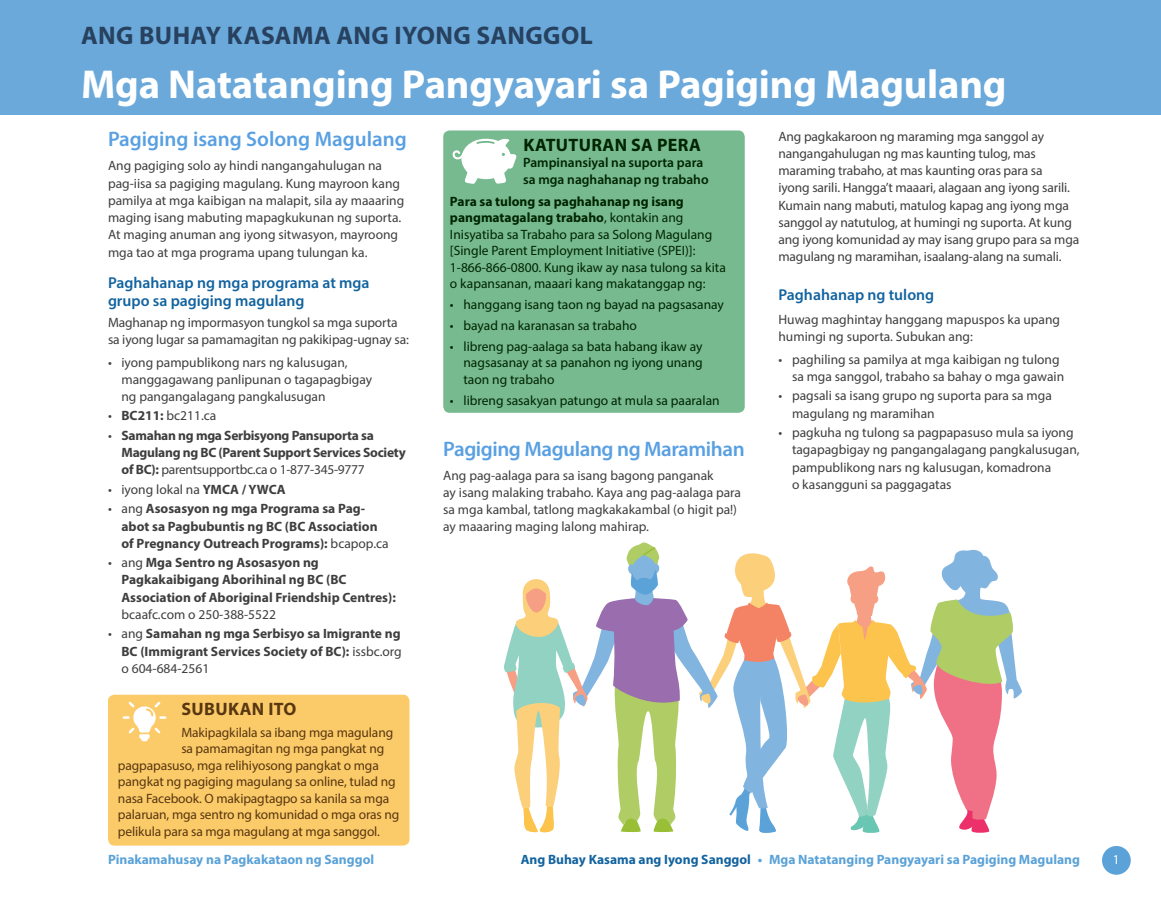
<style>
.page{position:relative;width:1161px;height:905px;background:#fff}
.page>*{position:absolute;margin:0;border:0;box-sizing:border-box;transform-origin:0 0}
.t1{font:700 40.5px "Myriad Pro";letter-spacing:-.005em;color:#fff}
.t2{font:700 25.5px "Myriad Pro";letter-spacing:.015em;color:#27415f}
.t3{font:600 21px "Myriad Pro";letter-spacing:-.015em;color:#59a0e2}
.t4{font:700 18px "Myriad Pro";letter-spacing:.02em;color:#002500}
.t5{font:700 18px "Myriad Pro";letter-spacing:.02em;color:#583711}
.t6{font:600 15.75px/18px "Myriad Pro";color:#12639f}
.t7{font:13.5px/17.2px "Myriad Pro";color:#3e3e3f}
.t8{font:13.5px/16.5px "Myriad Pro";color:#002500}
.t9{font:700 13.5px/17.2px "Myriad Pro";color:#3e3e3f}
.t10{font:13.5px "Myriad Pro";letter-spacing:-.01em;color:#583711}
.t11{font:700 13.5px/17.2px "Myriad Pro";letter-spacing:-.02em;color:#3e3e3f}
.t12{font:700 13.5px "Myriad Pro";color:#5aa2d8}
.t13{font:600 13.5px/16.5px "Myriad Pro";color:#002500}
.t14{font:13.5px "Myriad Pro";color:#fff}
.s1{font-weight:700}
.s2{font-weight:400}
.s3{color:#12639f}
</style>
<div class="page">
<div style="left:0;top:0;width:1161px;height:114px;background:#6ba9db"></div>
<div style="left:1102px;top:846px;width:29px;height:28px;background:#5aa2d8;border-radius:50%"></div>
<div style="left:108px;top:694px;width:301px;height:151px;background:#fccb69;border-radius:6px"></div>
<svg style="left:123px;top:701px;width:43px;height:40px"></svg>
<svg style="left:504px;top:542px;width:517px;height:291px"></svg>
<div style="left:443px;top:130px;width:302px;height:283px;background:#77ba8f;border-radius:6px"></div>
<svg style="left:452px;top:138px;width:64px;height:46px"></svg>
<h2 class="t2" style="left:81px;top:19px;width:513px">ANG BUHAY KASAMA ANG IYONG SANGGOL</h2>
<h1 class="t1" style="left:81px;top:58px;width:927px">Mga Natatanging Pangyayari sa Pagiging Magulang</h1>
<h3 class="t3" style="left:108px;top:126px;width:300px">Pagiging isang Solong Magulang</h3>
<p class="t7" style="left:108px;top:157px;width:298px">Ang pagiging solo ay hindi nangangahulugan na pag-iisa sa pagiging magulang. Kung mayroon kang pamilya at mga kaibigan na malapit, sila ay maaaring maging isang mabuting mapagkukunan ng suporta.<br>At maging anuman ang iyong sitwasyon, mayroong mga tao at mga programa upang tulungan ka.</p>
<p class="t6" style="left:108px;top:273px;width:263px">Paghahanap ng mga programa at mga grupo sa pagiging magulang</p>
<p class="t7" style="left:108px;top:313px;width:302px">Maghanap ng impormasyon tungkol sa mga suporta sa iyong lugar sa pamamagitan ng pakikipag-ugnay sa:</p>
<p class="t7" style="left:122px;top:353px;width:252px;text-indent:-14px">• iyong pampublikong nars ng kalusugan, manggagawang panlipunan o tagapagbigay ng pangangalagang pangkalusugan</p>
<p class="t7" style="left:108px;top:407px;width:110px">• <span class="s1">BC211:</span> bc211.ca</p>
<p class="t11" style="left:122px;top:426px;width:286px;text-indent:-14px"><span class="s2">•</span> Samahan ng mga Serbisyong Pansuporta sa<br>Magulang ng BC (Parent Support Services Society of BC): <span class="s2">parentsupportbc.ca o 1-877-345-9777</span></p>
<p class="t7" style="left:108px;top:480px;width:179px">• iyong lokal na <span class="s1">YMCA / YWCA</span></p>
<p class="t9" style="left:122px;top:499px;width:269px;text-indent:-14px"><span class="s2">• ang</span> Asosasyon ng mga Programa sa Pag&shy;abot sa Pagbubuntis ng BC (BC Association of Pregnancy Outreach Programs): <span class="s2">bcapop.ca</span></p>
<p class="t9" style="left:122px;top:553px;width:276px;text-indent:-14px"><span class="s2">• ang</span> Mga Sentro ng Asosasyon ng<br>Pagkakaibigang Aborihinal ng BC (BC<br>Association of Aboriginal Friendship Centres):</p>
<p class="t7" style="left:122px;top:605px;width:156px">bcaafc.com o 250-388-5522</p>
<p class="t9" style="left:122px;top:624px;width:282px;text-align:justify;text-indent:-14px"><span class="s2">• ang</span> Samahan ng mga Serbisyo sa Imigrante ng BC (Immigrant Services Society of BC): <span class="s2">issbc.org o 604-684-2561</span></p>
<h3 class="t5" style="left:182px;top:697px;width:116px">SUBUKAN ITO</h3>
<p class="t10" style="left:181px;top:724px;width:213px">Makipagkilala sa ibang mga magulang</p>
<p class="t10" style="left:181px;top:740px;width:204px">sa pamamagitan ng mga pangkat ng</p>
<p class="t10" style="left:118px;top:757px;width:262px">pagpapasuso, mga relihiyosong pangkat o mga</p>
<p class="t10" style="left:118px;top:773px;width:279px">pangkat ng pagiging magulang sa online, tulad ng</p>
<p class="t10" style="left:118px;top:790px;width:273px">nasa Facebook. O makipagtagpo sa kanila sa mga</p>
<p class="t10" style="left:118px;top:806px;width:283px">palaruan, mga sentro ng komunidad o mga oras ng</p>
<p class="t10" style="left:118px;top:823px;width:264px">pelikula para sa mga magulang at mga sanggol.</p>
<p class="t7" style="left:778px;top:127px;width:302px">Ang pagkakaroon ng maraming mga sanggol ay nangangahulugan ng mas kaunting tulog, mas maraming trabaho, at mas kaunting oras para sa<br>iyong sarili. Hangga’t maaari, alagaan ang iyong sarili.<br>Kumain nang mabuti, matulog kapag ang iyong mga sanggol ay natutulog, at humingi ng suporta. At kung ang iyong komunidad ay may isang grupo para sa mga magulang ng maramihan, isaalang-alang na sumali.</p>
<p class="t6" style="left:778px;top:285px;width:157px">Paghahanap ng tulong</p>
<p class="t7" style="left:778px;top:310px;width:283px">Huwag maghintay hanggang mapuspos ka upang humingi ng suporta. Subukan ang:</p>
<p class="t7" style="left:792px;top:350px;width:274px;text-indent:-14px">• paghiling sa pamilya at mga kaibigan ng tulong sa mga sanggol, trabaho sa bahay o mga gawain</p>
<p class="t7" style="left:792px;top:387px;width:261px;text-indent:-14px">• pagsali sa isang grupo ng suporta para sa mga magulang ng maramihan</p>
<p class="t7" style="left:792px;top:423px;width:289px;text-indent:-14px">• pagkuha ng tulong sa pagpapasuso mula sa iyong tagapagbigay ng pangangalagang pangkalusugan, pampublikong nars ng kalusugan, komadrona<br>o kasangguni sa paggagatas</p>
<h3 class="t4" style="left:523px;top:133px;width:179px">KATUTURAN SA PERA</h3>
<p class="t13" style="left:523px;top:154px;width:187px">Pampinansiyal na suporta para sa mga naghahanap ng trabaho</p>
<p class="t8" style="left:450px;top:193px;width:277px"><span class="s1">Para sa tulong sa paghahanap ng isang pangmatagalang trabaho</span>, kontakin ang Inisyatiba sa Trabaho para sa Solong Magulang [Single Parent Employment Initiative (SPEI)]:<br>1-866-866-0800. Kung ikaw ay nasa tulong sa kita o kapansanan, maaari kang makatanggap ng:</p>
<p class="t8" style="left:450px;top:296px;width:275px">• hanggang isang taon ng bayad na pagsasanay</p>
<p class="t8" style="left:450px;top:317px;width:189px">• bayad na karanasan sa trabaho</p>
<p class="t8" style="left:463px;top:338px;width:241px;text-align:justify;text-indent:-14px">• libreng pag-aalaga sa bata habang ikaw ay nagsasanay at sa panahon ng iyong unang taon ng trabaho</p>
<p class="t8" style="left:450px;top:391px;width:271px">• libreng sasakyan patungo at mula sa paaralan</p>
<h3 class="t3" style="left:443px;top:435px;width:303px">Pagiging Magulang ng Maramihan</h3>
<p class="t7" style="left:443px;top:466px;width:299px">Ang pag-aalaga para sa isang bagong panganak<br>ay isang malaking trabaho. Kaya ang pag-aalaga para sa mga kambal, tatlong magkakakambal (o higit pa!) ay maaaring maging lalong mahirap.</p>
<p class="t12" style="left:108px;top:851px;width:268px">Pinakamahusay na Pagkakataon ng Sanggol</p>
<p class="t12" style="left:521px;top:851px;width:561px"><span class="s3">Ang Buhay Kasama ang Iyong Sanggol</span> • Mga Natatanging Pangyayari sa Pagiging Magulang</p>
<p class="t14" style="left:1113px;top:851px;width:8px">1</p>
</div>
